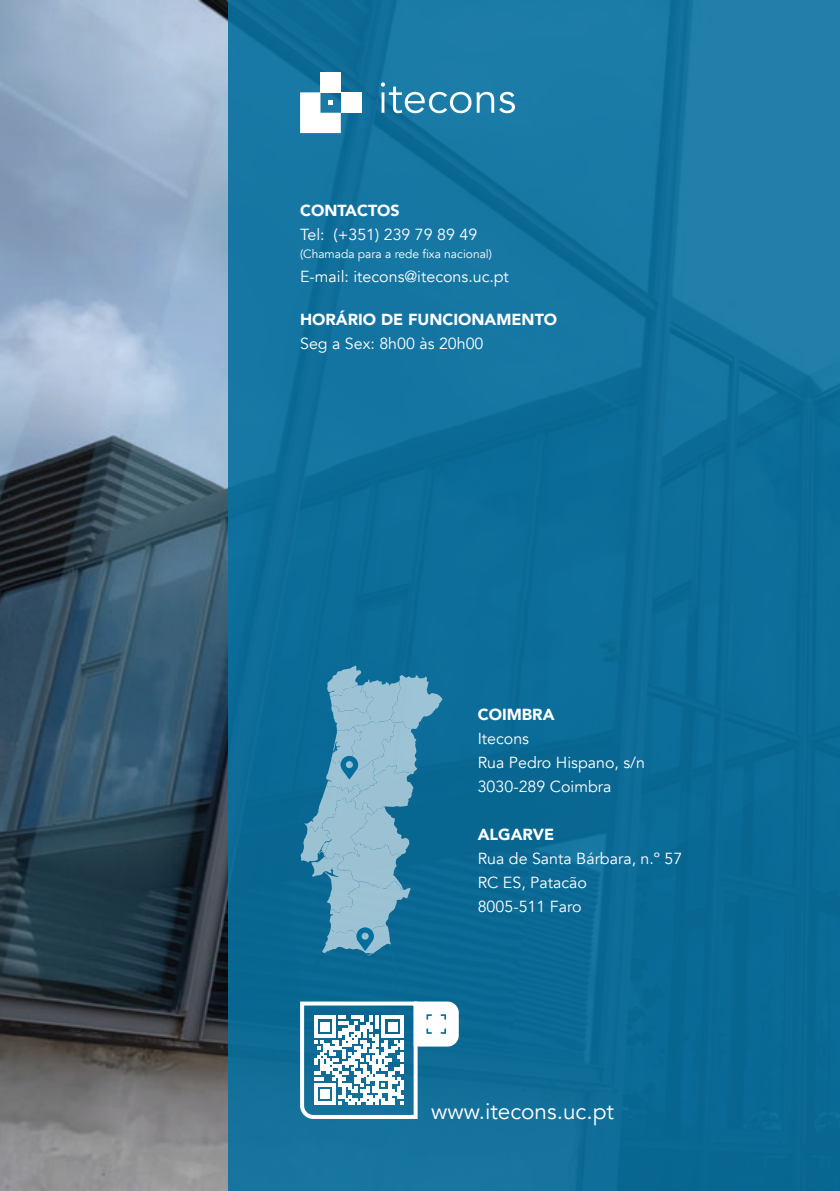
<style>
.page{position:relative;width:840px;height:1191px;background:#fff}
.page>*{position:absolute;margin:0;border:0;box-sizing:border-box;transform-origin:0 0}
.t1{font:22.4px "Avenir";color:#fff}
.Txt{font:16px/24px "Avenir";color:#fff}
.Txt-2{font:900 16px/24px "Avenir";color:#fff}
.Txt-3{font:12px "Avenir";color:#fff}
.s1{font-weight:900}
.s2{font-weight:400}
</style>
<div class="page">
<img style="left:0;top:0;width:228px;height:1191px">
<div style="left:228px;top:0;width:611px;height:1191px;background:#0871a0"></div>
<div style="left:320px;top:72px;width:20px;height:20px;background:#fff"></div>
<svg style="left:300px;top:92px;width:40px;height:41px;background:#cae0ea"></svg>
<div style="left:340px;top:92px;width:21px;height:21px;background:#fff"></div>
<svg style="left:380px;top:82px;width:134px;height:31px;background:#4e99ba"></svg>
<svg style="left:300px;top:665px;width:142px;height:290px"></svg>
<svg style="left:298px;top:999px;width:160px;height:122px"></svg>
<p class="Txt" style="left:300px;top:199px;width:179px"><span class="s1">CONTACTOS<br></span>Tel: (+351) 239 79 89 49</p>
<p class="Txt-3" style="left:300px;top:246px;width:193px">(Chamada para a rede fixa nacional)</p>
<p class="Txt" style="left:300px;top:264px;width:210px">E-mail: itecons@itecons.uc.pt</p>
<p class="Txt-2" style="left:300px;top:307px;width:258px">HORÁRIO DE FUNCIONAMENTO<br><span class="s2">Seg a Sex: 8h00 às 20h00</span></p>
<p class="Txt" style="left:477px;top:702px;width:169px"><span class="s1">COIMBRA<br></span>Itecons<br>Rua Pedro Hispano, s/n<br>3030-289 Coimbra</p>
<p class="Txt" style="left:477px;top:822px;width:206px"><span class="s1">ALGARVE<br></span>Rua de Santa Bárbara, n.º 57<br>RC ES, Patacão<br>8005-511 Faro</p>
<p class="t1" style="left:431px;top:1097px;width:184px">www.itecons.uc.pt</p>
</div>
